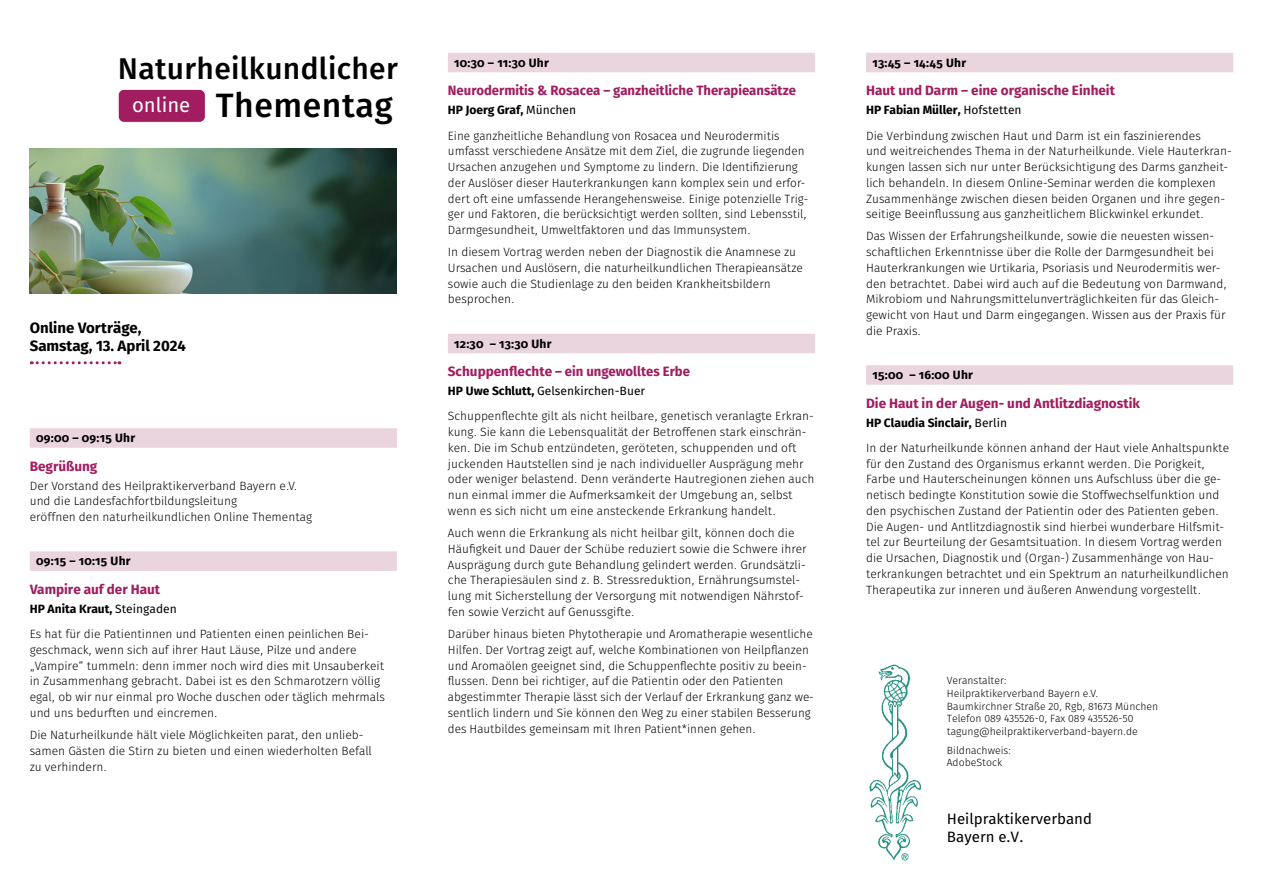
<style>
.page{position:relative;width:1263px;height:893px;background:#fff}
.page>*{position:absolute;margin:0;border:0;box-sizing:border-box;transform-origin:0 0}
.t1{font:33.75px "Fira Sans OT Medium";letter-spacing:.015em;color:#000}
.t2{font:30px "Fira Sans OT Medium";letter-spacing:.01em;color:#000}
.t3{font:20.25px "Fira Sans OT";color:#fff}
.Headline_Workshops_2023{font:700 15px/18px "Fira Sans OT";color:#000}
.t4{font:15px/18px "Fira Sans OT";color:#000}
.Workshop_Thema_2023{font:700 13.5px "Fira Sans OT";color:#a11d5f}
.Copy_2023{font:12px/15.8px "Fira Sans OT Light";color:#000}
.Workshop_Referent_2023{font:700 12px "Fira Sans OT";color:#000}
.Workshop_Balken_2023{font:700 12px "Fira Sans OT";letter-spacing:.02em;color:#000}
.Workshop_Referent_2023-2{font:12px "Fira Sans OT";color:#000}
.Impressum_2023{font:10.5px/12.6px "Fira Sans OT Light";color:#000}
.s1{font-weight:400}
.s2{font-weight:700}
</style>
<div class="page">
<svg style="left:31px;top:361px;width:89px;height:3px"></svg>
<div style="left:30px;top:428px;width:367px;height:20px;background:#ead4dd"></div>
<div style="left:30px;top:551px;width:367px;height:20px;background:#ead4dd"></div>
<div style="left:448px;top:53px;width:367px;height:19px;background:#ead4dd"></div>
<div style="left:448px;top:334px;width:367px;height:19px;background:#ead4dd"></div>
<div style="left:866px;top:53px;width:367px;height:19px;background:#ead4dd"></div>
<div style="left:866px;top:365px;width:367px;height:20px;background:#ead4dd"></div>
<img style="left:30px;top:149px;width:367px;height:144px">
<div style="left:118px;top:89px;width:87px;height:33px;background:#a11d5f;border-radius:6px"></div>
<div style="left:118px;top:89px;width:88px;height:34px;border:1px solid #fff;border-radius:6px"></div>
<img style="left:869px;top:664px;width:52px;height:197px">
<p class="t2" style="left:118px;top:47px;width:281px">Naturheilkundlicher</p>
<p class="t3" style="left:132px;top:91px;width:60px">online</p>
<p class="t1" style="left:216px;top:81px;width:178px">Thementag</p>
<p class="Headline_Workshops_2023" style="left:30px;top:320px;width:158px">Online Vorträge,<br>Samstag, 13. April 2024</p>
<p class="Workshop_Balken_2023" style="left:36px;top:430px;width:100px">09:00 – 09:15 Uhr</p>
<p class="Workshop_Thema_2023" style="left:30px;top:456px;width:69px">Begrüßung</p>
<p class="Copy_2023" style="left:30px;top:478px;width:284px">Der Vorstand des Heilpraktikerverband Bayern e.V. und die Landesfachfortbildungsleitung<br>eröffnen den naturheilkundlichen Online Thementag</p>
<p class="Workshop_Balken_2023" style="left:36px;top:553px;width:96px">09:15 – 10:15 Uhr</p>
<p class="Workshop_Thema_2023" style="left:30px;top:580px;width:132px">Vampire auf der Haut</p>
<p class="Workshop_Referent_2023" style="left:30px;top:600px;width:149px">HP Anita Kraut, <span class="s1">Steingaden</span></p>
<p class="Copy_2023" style="left:30px;top:627px;width:357px">Es hat für die Patientinnen und Patienten einen peinlichen Bei&shy;geschmack, wenn sich auf ihrer Haut Läuse, Pilze und andere „Vampire“ tummeln: denn immer noch wird dies mit Unsauberkeit in Zusammenhang gebracht. Dabei ist es den Schmarotzern völlig egal, ob wir nur einmal pro Woche duschen oder täglich mehrmals und uns bedurften und eincremen.</p>
<p class="Copy_2023" style="left:30px;top:728px;width:344px">Die Naturheilkunde hält viele Möglichkeiten parat, den unlieb-- samen Gästen die Stirn zu bieten und einen wiederholten Befall zu verhindern.</p>
<p class="Workshop_Balken_2023" style="left:454px;top:54px;width:96px">10:30 – 11:30 Uhr</p>
<p class="Workshop_Thema_2023" style="left:448px;top:81px;width:350px">Neurodermitis &amp; Rosacea – ganzheitliche Therapieansätze</p>
<p class="Workshop_Referent_2023" style="left:448px;top:102px;width:130px">HP Joerg Graf, <span class="s1">München</span></p>
<p class="Copy_2023" style="left:448px;top:128px;width:362px">Eine ganzheitliche Behandlung von Rosacea und Neurodermitis umfasst verschiedene Ansätze mit dem Ziel, die zugrunde liegenden Ursachen anzugehen und Symptome zu lindern. Die Identifizierung der Auslöser dieser Hauterkrankungen kann komplex sein und erfor&shy;dert oft eine umfassende Herangehensweise. Einige potenzielle Trig&shy;ger und Faktoren, die berücksichtigt werden sollten, sind Lebensstil, Darmgesundheit, Umweltfaktoren und das Immunsystem.</p>
<p class="Copy_2023" style="left:448px;top:245px;width:356px">In diesem Vortrag werden neben der Diagnostik die Anamnese zu Ursachen und Auslösern, die naturheilkundlichen Therapieansätze sowie auch die Studienlage zu den beiden Krankheitsbildern besprochen.</p>
<p class="Workshop_Balken_2023" style="left:454px;top:335px;width:99px">12:30 – 13:30 Uhr</p>
<p class="Workshop_Thema_2023" style="left:448px;top:362px;width:243px">Schuppenflechte – ein ungewolltes Erbe</p>
<p class="Workshop_Referent_2023-2" style="left:448px;top:383px;width:199px"><span class="s2">HP Uwe Schlutt,</span> Gelsenkirchen-Buer</p>
<p class="Copy_2023" style="left:448px;top:409px;width:368px">Schuppenflechte gilt als nicht heilbare, genetisch veranlagte Erkran&shy;kung. Sie kann die Lebensqualität der Betroffenen stark einschrän&shy;ken. Die im Schub entzündeten, geröteten, schuppenden und oft juckenden Hautstellen sind je nach individueller Ausprägung mehr oder weniger belastend. Denn veränderte Hautregionen ziehen auch nun einmal immer die Aufmerksamkeit der Umgebung an, selbst wenn es sich nicht um eine ansteckende Erkrankung handelt.</p>
<p class="Copy_2023" style="left:448px;top:526px;width:360px">Auch wenn die Erkrankung als nicht heilbar gilt, können doch die Häufigkeit und Dauer der Schübe reduziert sowie die Schwere ihrer Ausprägung durch gute Behandlung gelindert werden. Grundsätzli&shy;che Therapiesäulen sind z. B. Stressreduktion, Ernährungsumstel&shy;lung mit Sicherstellung der Versorgung mit notwendigen Nährstof&shy;fen sowie Verzicht auf Genussgifte.</p>
<p class="Copy_2023" style="left:448px;top:627px;width:367px">Darüber hinaus bieten Phytotherapie und Aromatherapie wesentliche Hilfen. Der Vortrag zeigt auf, welche Kombinationen von Heilpflanzen und Aromaölen geeignet sind, die Schuppenflechte positiv zu beein&shy;flussen. Denn bei richtiger, auf die Patientin oder den Patienten abgestimmter Therapie lässt sich der Verlauf der Erkrankung ganz we&shy;sentlich lindern und Sie können den Weg zu einer stabilen Besserung des Hautbildes gemeinsam mit Ihren Patient*innen gehen.</p>
<p class="Workshop_Balken_2023" style="left:872px;top:54px;width:95px">13:45 – 14:45 Uhr</p>
<p class="Workshop_Thema_2023" style="left:866px;top:81px;width:250px">Haut und Darm – eine organische Einheit</p>
<p class="Workshop_Referent_2023" style="left:866px;top:102px;width:157px">HP Fabian Müller, <span class="s1">Hofstetten</span></p>
<p class="Copy_2023" style="left:866px;top:128px;width:367px">Die Verbindung zwischen Haut und Darm ist ein faszinierendes<br>und weitreichendes Thema in der Naturheilkunde. Viele Hauterkran&shy;kungen lassen sich nur unter Berücksichtigung des Darms ganzheit&shy;lich behandeln. In diesem Online-Seminar werden die komplexen Zusammenhänge zwischen diesen beiden Organen und ihre gegen&shy;seitige Beeinflussung aus ganzheitlichem Blickwinkel erkundet.</p>
<p class="Copy_2023" style="left:866px;top:229px;width:362px">Das Wissen der Erfahrungsheilkunde, sowie die neuesten wissen&shy;schaftlichen Erkenntnisse über die Rolle der Darmgesundheit bei Hauterkrankungen wie Urtikaria, Psoriasis und Neurodermitis wer&shy;den betrachtet. Dabei wird auch auf die Bedeutung von Darmwand, Mikrobiom und Nahrungsmittelunverträglichkeiten für das Gleich&shy;gewicht von Haut und Darm eingegangen. Wissen aus der Praxis für die Praxis.</p>
<p class="Workshop_Balken_2023" style="left:872px;top:367px;width:102px">15:00 – 16:00 Uhr</p>
<p class="Workshop_Thema_2023" style="left:866px;top:394px;width:275px">Die Haut in der Augen- und Antlitzdiagnostik</p>
<p class="Workshop_Referent_2023" style="left:866px;top:414px;width:143px">HP Claudia Sinclair, <span class="s1">Berlin</span></p>
<p class="Copy_2023" style="left:866px;top:441px;width:365px">In der Naturheilkunde können anhand der Haut viele Anhaltspunkte für den Zustand des Organismus erkannt werden. Die Porigkeit, Farbe und Hauterscheinungen können uns Aufschluss über die ge&shy;netisch bedingte Konstitution sowie die Stoffwechselfunktion und den psychischen Zustand der Patientin oder des Patienten geben.<br>Die Augen- und Antlitzdiagnostik sind hierbei wunderbare Hilfsmit&shy;tel zur Beurteilung der Gesamtsituation. In diesem Vortrag werden die Ursachen, Diagnostik und (Organ-) Zusammenhänge von Hau&shy;terkrankungen betrachtet und ein Spektrum an naturheilkundlichen Therapeutika zur inneren und äußeren Anwendung vorgestellt.</p>
<p class="Impressum_2023" style="left:947px;top:675px;width:213px">Veranstalter:<br>Heilpraktikerverband Bayern e.V.<br>Baumkirchner Straße 20, Rgb, 81673 München Telefon 089 435526-0, Fax 089 435526-50 tagung@heilpraktikerverband-bayern.de</p>
<p class="Impressum_2023" style="left:947px;top:744px;width:66px">Bildnachweis:<br>AdobeStock</p>
<p class="t4" style="left:947px;top:811px;width:147px">Heilpraktikerverband<br>Bayern e.V.</p>
</div>
